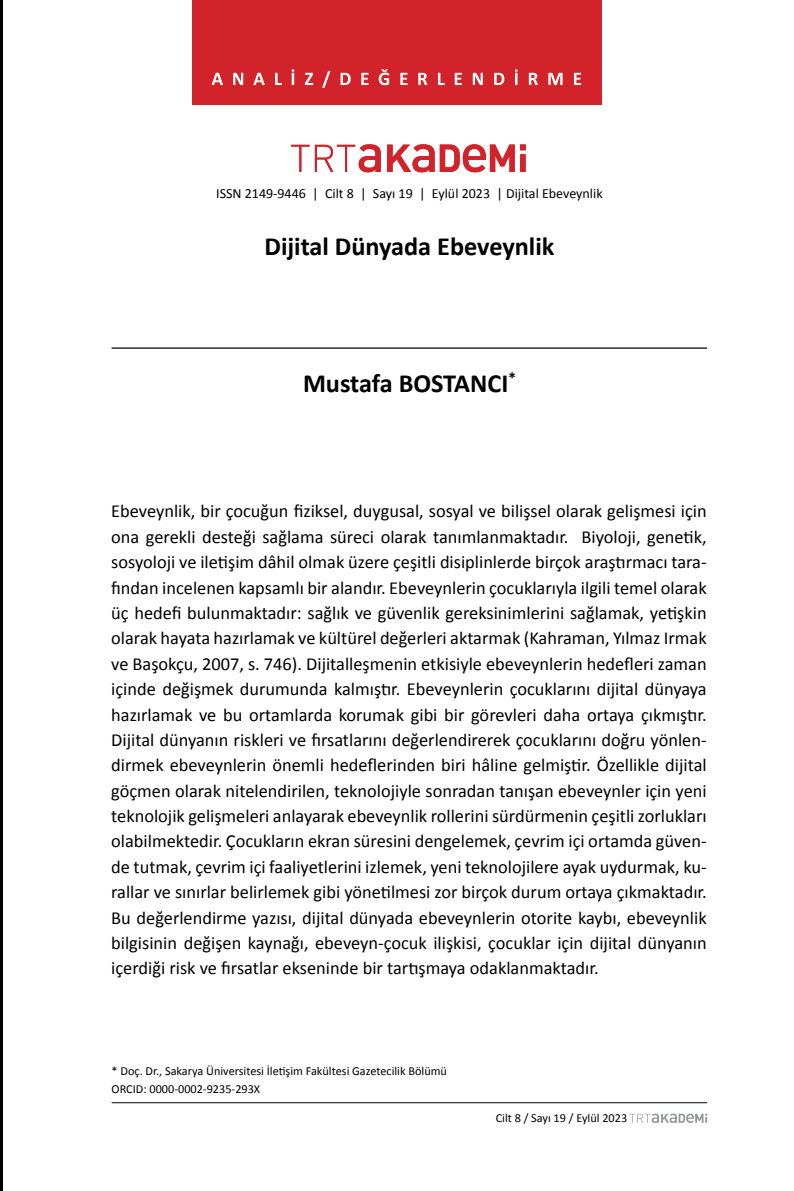
<style>
.page{position:relative;width:794px;height:1191px;background:#fff}
.page>*{position:absolute;margin:0;border:0;box-sizing:border-box;transform-origin:0 0}
.t1{font:700 26.25px "Calibri";color:#000}
.t2{font:18.38px/25.4px "Calibri";color:#000;text-align:justify}
.t3{font:14px "Calibri";color:#000}
.t4{font:12.25px/18.4px "Calibri";color:#000}
</style>
<div class="page">
<hr style="left:0;top:0;width:2px;height:1191px;background:#000">
<hr style="left:112px;top:1102px;width:595px;height:1px;background:#000">
<svg style="left:629px;top:1113px;width:78px;height:10px"></svg>
<div style="left:192px;top:0;width:410px;height:104px;background:#d2232a"></div>
<svg style="left:212px;top:73px;width:11px;height:12px"></svg>
<svg style="left:233px;top:73px;width:10px;height:12px"></svg>
<svg style="left:253px;top:73px;width:12px;height:12px"></svg>
<svg style="left:275px;top:73px;width:7px;height:12px"></svg>
<svg style="left:292px;top:69px;width:2px;height:16px"></svg>
<svg style="left:305px;top:73px;width:8px;height:12px"></svg>
<svg style="left:322px;top:71px;width:8px;height:17px"></svg>
<svg style="left:340px;top:73px;width:11px;height:12px"></svg>
<svg style="left:361px;top:73px;width:7px;height:12px"></svg>
<svg style="left:379px;top:69px;width:10px;height:16px"></svg>
<svg style="left:400px;top:73px;width:7px;height:12px"></svg>
<svg style="left:418px;top:73px;width:9px;height:12px"></svg>
<svg style="left:438px;top:73px;width:6px;height:12px"></svg>
<svg style="left:455px;top:73px;width:7px;height:12px"></svg>
<svg style="left:473px;top:73px;width:10px;height:12px"></svg>
<svg style="left:494px;top:73px;width:10px;height:12px"></svg>
<svg style="left:515px;top:69px;width:2px;height:16px"></svg>
<svg style="left:529px;top:73px;width:9px;height:12px"></svg>
<svg style="left:548px;top:73px;width:14px;height:12px"></svg>
<svg style="left:574px;top:73px;width:7px;height:12px"></svg>
<hr style="left:112px;top:347px;width:595px;height:2px;background:#000">
<svg style="left:291px;top:145px;width:18px;height:27px"></svg>
<svg style="left:315px;top:144px;width:66px;height:28px"></svg>
<svg style="left:387px;top:144px;width:139px;height:28px"></svg>
<p class="t3" style="left:216px;top:183px;width:388px">ISSN 2149-9446 | Cilt 8 | Sayı 19 | Eylül 2023 | Dijital Ebeveynlik</p>
<h1 class="t1" style="left:265px;top:227px;width:291px">Dijital Dünyada Ebeveynlik</h1>
<h1 class="t1" style="left:303px;top:364px;width:214px">Mustafa BOSTANCI<sup>*</sup></h1>
<p class="t2" style="left:111px;top:498px;width:597px">Ebeveynlik, bir çocuğun fiziksel, duygusal, sosyal ve bilişsel olarak gelişmesi için ona gerekli desteği sağlama süreci olarak tanımlanmaktadır. Biyoloji, genetik, sosyoloji ve iletişim dâhil olmak üzere çeşitli disiplinlerde birçok araştırmacı tara&shy;fından incelenen kapsamlı bir alandır. Ebeveynlerin çocuklarıyla ilgili temel olarak üç hedefi bulunmaktadır: sağlık ve güvenlik gereksinimlerini sağlamak, yetişkin olarak hayata hazırlamak ve kültürel değerleri aktarmak (Kahraman, Yılmaz Irmak ve Başokçu, 2007, s. 746). Dijitalleşmenin etkisiyle ebeveynlerin hedefleri zaman içinde değişmek durumunda kalmıştır. Ebeveynlerin çocuklarını dijital dünyaya hazırlamak ve bu ortamlarda korumak gibi bir görevleri daha ortaya çıkmıştır.<br>Dijital dünyanın riskleri ve fırsatlarını değerlendirerek çocuklarını doğru yönlen&shy;dirmek ebeveynlerin önemli hedeflerinden biri hâline gelmiştir. Özellikle dijital göçmen olarak nitelendirilen, teknolojiyle sonradan tanışan ebeveynler için yeni teknolojik gelişmeleri anlayarak ebeveynlik rollerini sürdürmenin çeşitli zorlukları olabilmektedir. Çocukların ekran süresini dengelemek, çevrim içi ortamda güven&shy;de tutmak, çevrim içi faaliyetlerini izlemek, yeni teknolojilere ayak uydurmak, ku&shy;rallar ve sınırlar belirlemek gibi yönetilmesi zor birçok durum ortaya çıkmaktadır.<br>Bu değerlendirme yazısı, dijital dünyada ebeveynlerin otorite kaybı, ebeveynlik bilgisinin değişen kaynağı, ebeveyn-çocuk ilişkisi, çocuklar için dijital dünyanın içerdiği risk ve fırsatlar ekseninde bir tartışmaya odaklanmaktadır.</p>
<p class="t4" style="left:112px;top:1061px;width:337px">* Doç. Dr., Sakarya Üniversitesi İletişim Fakültesi Gazetecilik Bölümü<br>ORCID: 0000-0002-9235-293X</p>
<p class="t4" style="left:496px;top:1108px;width:133px">Cilt 8 / Sayı 19 / Eylül 2023</p>
</div>
